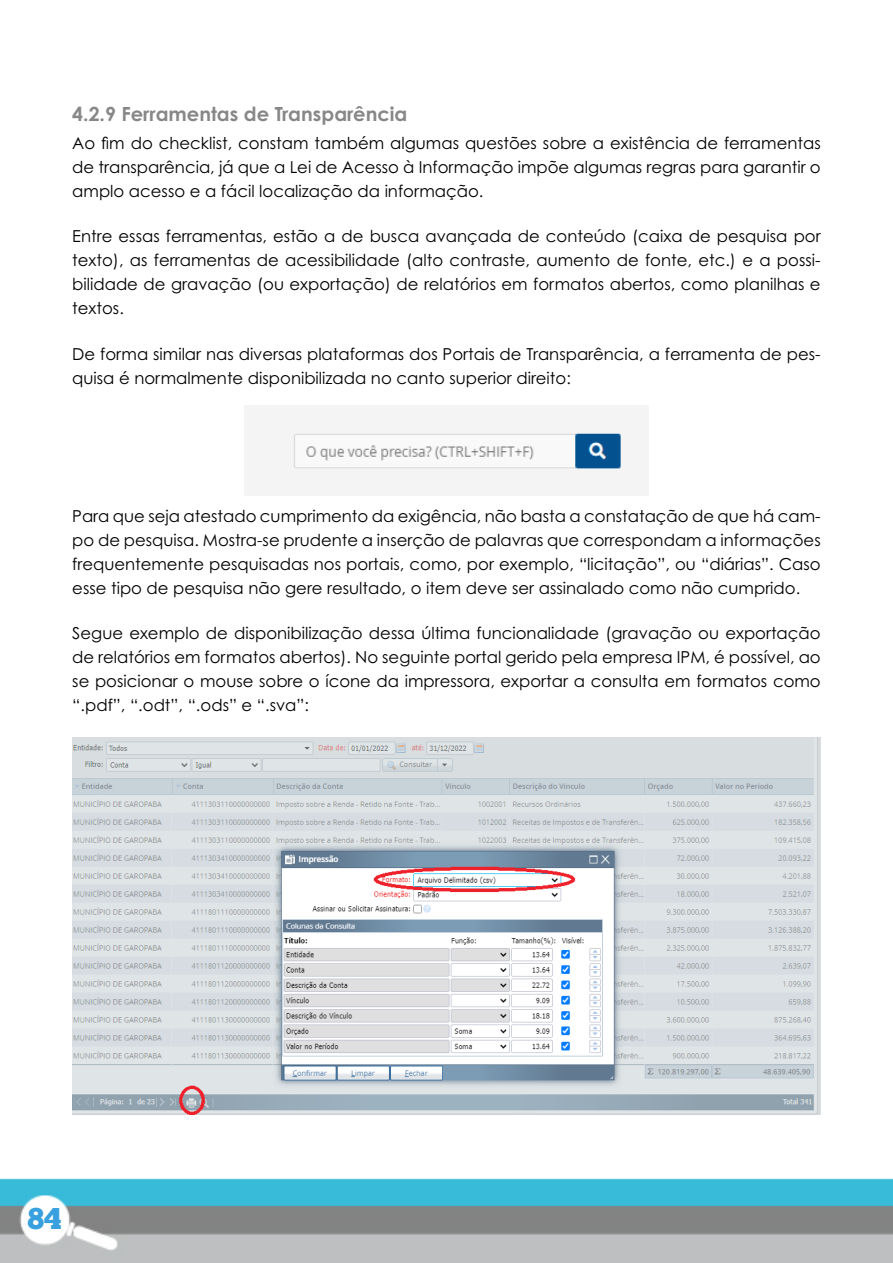
<style>
.page{position:relative;width:893px;height:1263px;background:#fff}
.page>*{position:absolute;margin:0;border:0;box-sizing:border-box;transform-origin:0 0}
.t1{font:30px "Chunk Five";color:#38a0df}
.t2{font:700 19.5px "Century Gothic Pro";color:#878787}
.t3{font:16.5px/24px "Century Gothic Pro";color:#000;text-align:justify}
</style>
<div class="page">
<img style="left:0;top:405px;width:892px;height:858px">
<img style="left:245px;top:406px;width:403px;height:90px">
<img style="left:72px;top:737px;width:749px;height:377px">
<p class="t2" style="left:72px;top:101px;width:337px">4.2.9 Ferramentas de Transparência</p>
<p class="t3" style="left:72px;top:131px;width:750px">Ao fim do checklist, constam também algumas questões sobre a existência de ferramentas de transparência, já que a Lei de Acesso à Informação impõe algumas regras para garantir o amplo acesso e a fácil localização da informação.</p>
<p class="t3" style="left:72px;top:224px;width:750px">Entre essas ferramentas, estão a de busca avançada de conteúdo (caixa de pesquisa por texto), as ferramentas de acessibilidade (alto contraste, aumento de fonte, etc.) e a possi&shy;bilidade de gravação (ou exportação) de relatórios em formatos abertos, como planilhas e textos.</p>
<p class="t3" style="left:72px;top:341px;width:750px">De forma similar nas diversas plataformas dos Portais de Transparência, a ferramenta de pes&shy;quisa é normalmente disponibilizada no canto superior direito:</p>
<p class="t3" style="left:72px;top:504px;width:750px">Para que seja atestado cumprimento da exigência, não basta a constatação de que há cam&shy;po de pesquisa. Mostra-se prudente a inserção de palavras que correspondam a informações frequentemente pesquisadas nos portais, como, por exemplo, “licitação”, ou “diárias”. Caso esse tipo de pesquisa não gere resultado, o item deve ser assinalado como não cumprido.</p>
<p class="t3" style="left:72px;top:621px;width:750px">Segue exemplo de disponibilização dessa última funcionalidade (gravação ou exportação de relatórios em formatos abertos). No seguinte portal gerido pela empresa IPM, é possível, ao se posicionar o mouse sobre o ícone da impressora, exportar a consulta em formatos como “.pdf”, “.odt”, “.ods” e “.sva”:</p>
<h1 class="t1" style="left:28px;top:1200px;width:36px">84</h1>
</div>
